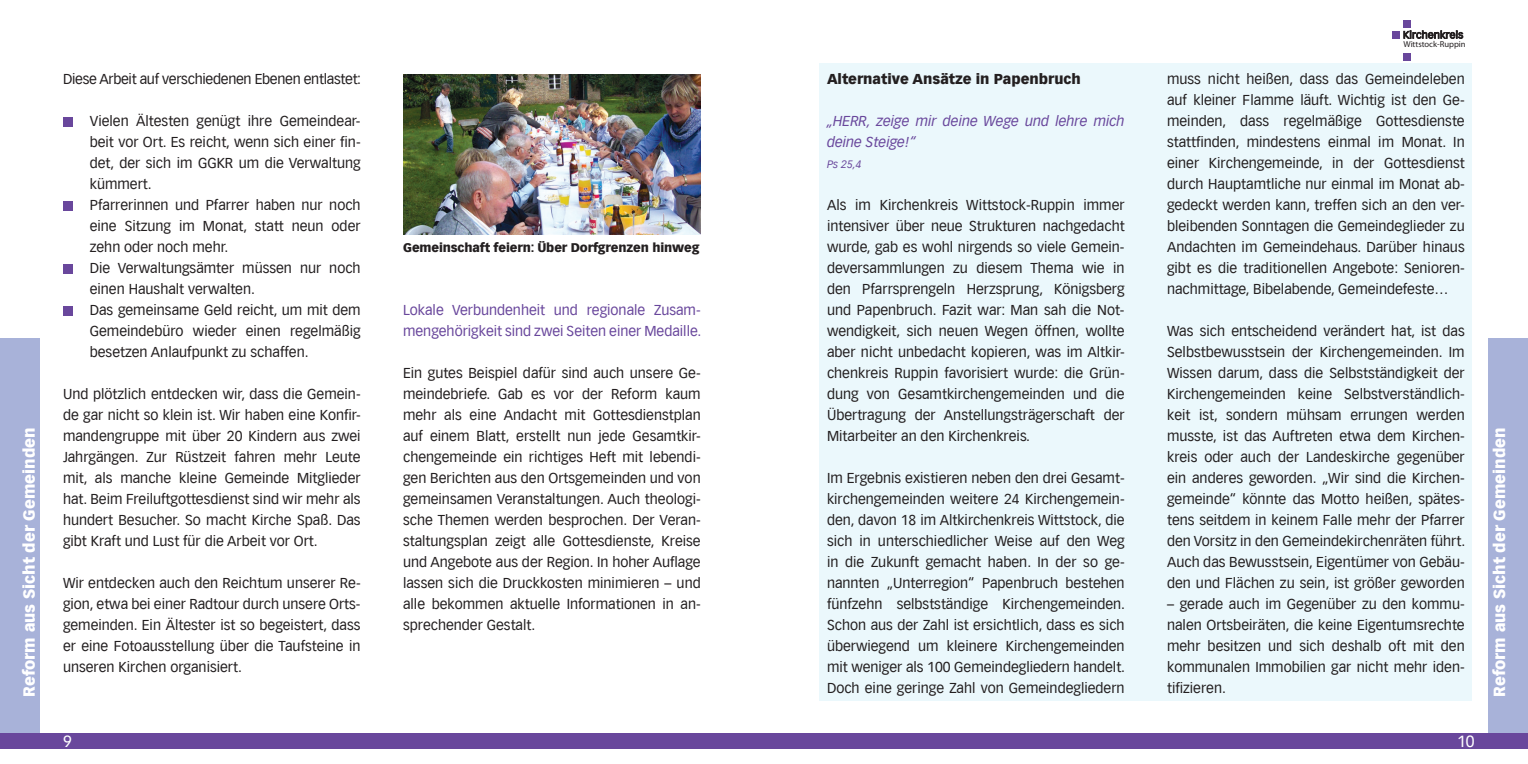
<style>
.page{position:relative;width:1528px;height:764px;background:#fff}
.page>*{position:absolute;margin:0;border:0;box-sizing:border-box;transform-origin:0 0}
.t1{font:900 15.75px "Vectora LH";color:#fff}
.t2{font:15.75px "Vectora LH";color:#fff}
.t3{font:14px/21px "Vectora LH";color:#231f20;text-align:justify}
.t4{font:14px/21px "Vectora LH";color:#69479c}
.t5{font:italic 14px/21px "Vectora LH";color:#69479c}
.t6{font:14px "Vectora LH";letter-spacing:-.02em;color:#231f20}
.t7{font:900 14px "Vectora LH";color:#231f20}
.t8{font:900 12.25px "Vectora LH";letter-spacing:-.01em;color:#231f20}
.t9{font:italic 10.5px "Vectora LH";color:#69479c}
.t10{font:8.58px "Myriad Pro";color:#231f20}
</style>
<div class="page">
<div style="left:0;top:338px;width:40px;height:398px;background:#a8b2d9"></div>
<img style="left:404px;top:74px;width:297px;height:161px">
<div style="left:0;top:734px;width:764px;height:15px;background:#69479c"></div>
<div style="left:63px;top:264px;width:10px;height:10px;background:#69479c"></div>
<div style="left:63px;top:306px;width:10px;height:10px;background:#69479c"></div>
<div style="left:63px;top:201px;width:10px;height:10px;background:#69479c"></div>
<div style="left:63px;top:117px;width:10px;height:9px;background:#69479c"></div>
<div style="left:819px;top:63px;width:653px;height:637px;background:#ebf8fc"></div>
<div style="left:1488px;top:338px;width:40px;height:398px;background:#a8b2d9"></div>
<div style="left:764px;top:734px;width:764px;height:15px;background:#69479c"></div>
<div style="left:1393px;top:31px;width:7px;height:7px;background:#69479c"></div>
<div style="left:1403px;top:53px;width:8px;height:7px;background:#69479c"></div>
<div style="left:1403px;top:20px;width:8px;height:8px;background:#69479c"></div>
<svg style="left:1403px;top:30px;width:60px;height:9px"></svg>
<p class="t1" style="left:19px;top:697px;width:271px;rotate:-90deg">Reform aus Sicht der Gemeinden</p>
<p class="t6" style="left:63px;top:71px;width:300px">Diese Arbeit auf verschiedenen Ebenen entlastet:</p>
<p class="t3" style="left:90px;top:111px;width:272px;text-align:left">Vielen Ältesten genügt ihre Gemeindear&shy;beit vor Ort. Es reicht, wenn sich einer fin&shy;det, der sich im GGKR um die Verwaltung kümmert.<br>Pfarrerinnen und Pfarrer haben nur noch eine Sitzung im Monat, statt neun oder zehn oder noch mehr.<br>Die Verwaltungsämter müssen nur noch einen Haushalt verwalten.<br>Das gemeinsame Geld reicht, um mit dem Gemeindebüro wieder einen regelmäßig besetzen Anlaufpunkt zu schaffen.</p>
<p class="t3" style="left:63px;top:384px;width:299px">Und plötzlich entdecken wir, dass die Gemein&shy;de gar nicht so klein ist. Wir haben eine Konfir&shy;mandengruppe mit über 20 Kindern aus zwei Jahrgängen. Zur Rüstzeit fahren mehr Leute mit, als manche kleine Gemeinde Mitglieder hat. Beim Freiluftgottesdienst sind wir mehr als hundert Besucher. So macht Kirche Spaß. Das gibt Kraft und Lust für die Arbeit vor Ort.</p>
<p class="t3" style="left:63px;top:573px;width:299px">Wir entdecken auch den Reichtum unserer Re&shy;gion, etwa bei einer Radtour durch unsere Orts&shy;gemeinden. Ein Ältester ist so begeistert, dass er eine Fotoausstellung über die Taufsteine in unseren Kirchen organisiert.</p>
<p class="t2" style="left:63px;top:732px;width:10px">9</p>
<p class="t8" style="left:403px;top:240px;width:298px">Gemeinschaft feiern: Über Dorfgrenzen hinweg</p>
<p class="t4" style="left:403px;top:300px;width:300px">Lokale Verbundenheit und regionale Zusam&shy;mengehörigkeit sind zwei Seiten einer Medaille.</p>
<p class="t3" style="left:403px;top:363px;width:299px">Ein gutes Beispiel dafür sind auch unsere Ge&shy;meindebriefe. Gab es vor der Reform kaum mehr als eine Andacht mit Gottesdienstplan auf einem Blatt, erstellt nun jede Gesamtkir&shy;chengemeinde ein richtiges Heft mit lebendi&shy;gen Berichten aus den Ortsgemeinden und von gemeinsamen Veranstaltungen. Auch theologi&shy;sche Themen werden besprochen. Der Veran&shy;staltungsplan zeigt alle Gottesdienste, Kreise und Angebote aus der Region. In hoher Auflage lassen sich die Druckkosten minimieren – und alle bekommen aktuelle Informationen in an&shy;sprechender Gestalt.</p>
<p class="t7" style="left:827px;top:70px;width:255px">Alternative Ansätze in Papenbruch</p>
<p class="t5" style="left:827px;top:111px;width:299px">„HERR, zeige mir deine Wege und lehre mich deine Steige!“</p>
<p class="t9" style="left:827px;top:158px;width:36px">Ps 25,4</p>
<p class="t3" style="left:827px;top:195px;width:299px">Als im Kirchenkreis Wittstock-Ruppin immer intensiver über neue Strukturen nachgedacht wurde, gab es wohl nirgends so viele Gemein&shy;deversammlungen zu diesem Thema wie in den Pfarrsprengeln Herzsprung, Königsberg und Papenbruch. Fazit war: Man sah die Not&shy;wendigkeit, sich neuen Wegen öffnen, wollte aber nicht unbedacht kopieren, was im Altkir&shy;chenkreis Ruppin favorisiert wurde: die Grün&shy;dung von Gesamtkirchengemeinden und die Übertragung der Anstellungsträgerschaft der Mitarbeiter an den Kirchenkreis.</p>
<p class="t3" style="left:827px;top:468px;width:300px">Im Ergebnis existieren neben den drei Gesamt&shy;kirchengemeinden weitere 24 Kirchengemein&shy;den, davon 18 im Altkirchenkreis Wittstock, die sich in unterschiedlicher Weise auf den Weg in die Zukunft gemacht haben. In der so ge&shy;nannten „Unterregion“ Papenbruch bestehen fünfzehn selbstständige Kirchengemeinden.<br>Schon aus der Zahl ist ersichtlich, dass es sich überwiegend um kleinere Kirchengemeinden mit weniger als 100 Gemeindegliedern handelt.<br>Doch eine geringe Zahl von Gemeindegliedern</p>
<p class="t10" style="left:1403px;top:38px;width:64px">Wittstock-Ruppin</p>
<p class="t3" style="left:1167px;top:69px;width:299px">muss nicht heißen, dass das Gemeindeleben auf kleiner Flamme läuft. Wichtig ist den Ge&shy;meinden, dass regelmäßige Gottesdienste stattfinden, mindestens einmal im Monat. In einer Kirchengemeinde, in der Gottesdienst durch Hauptamtliche nur einmal im Monat ab&shy;gedeckt werden kann, treffen sich an den ver&shy;bleibenden Sonntagen die Gemeindeglieder zu Andachten im Gemeindehaus. Darüber hinaus gibt es die traditionellen Angebote: Senioren&shy;nachmittage, Bibelabende, Gemeindefeste…</p>
<p class="t3" style="left:1167px;top:321px;width:300px">Was sich entscheidend verändert hat, ist das Selbstbewusstsein der Kirchengemeinden. Im Wissen darum, dass die Selbstständigkeit der Kirchengemeinden keine Selbstverständlich&shy;keit ist, sondern mühsam errungen werden musste, ist das Auftreten etwa dem Kirchen&shy;kreis oder auch der Landeskirche gegenüber ein anderes geworden. „Wir sind die Kirchen&shy;gemeinde“ könnte das Motto heißen, spätes&shy;tens seitdem in keinem Falle mehr der Pfarrer den Vorsitz in den Gemeindekirchenräten führt.<br>Auch das Bewusstsein, Eigentümer von Gebäu&shy;den und Flächen zu sein, ist größer geworden</p>
<p class="t3" style="left:1167px;top:594px;width:299px">– gerade auch im Gegenüber zu den kommu&shy;nalen Ortsbeiräten, die keine Eigentumsrechte mehr besitzen und sich deshalb oft mit den kommunalen Immobilien gar nicht mehr iden&shy;tifizieren.</p>
<p class="t2" style="left:1457px;top:732px;width:19px">10</p>
<p class="t1" style="left:1490px;top:697px;width:271px;rotate:-90deg">Reform aus Sicht der Gemeinden</p>
</div>
